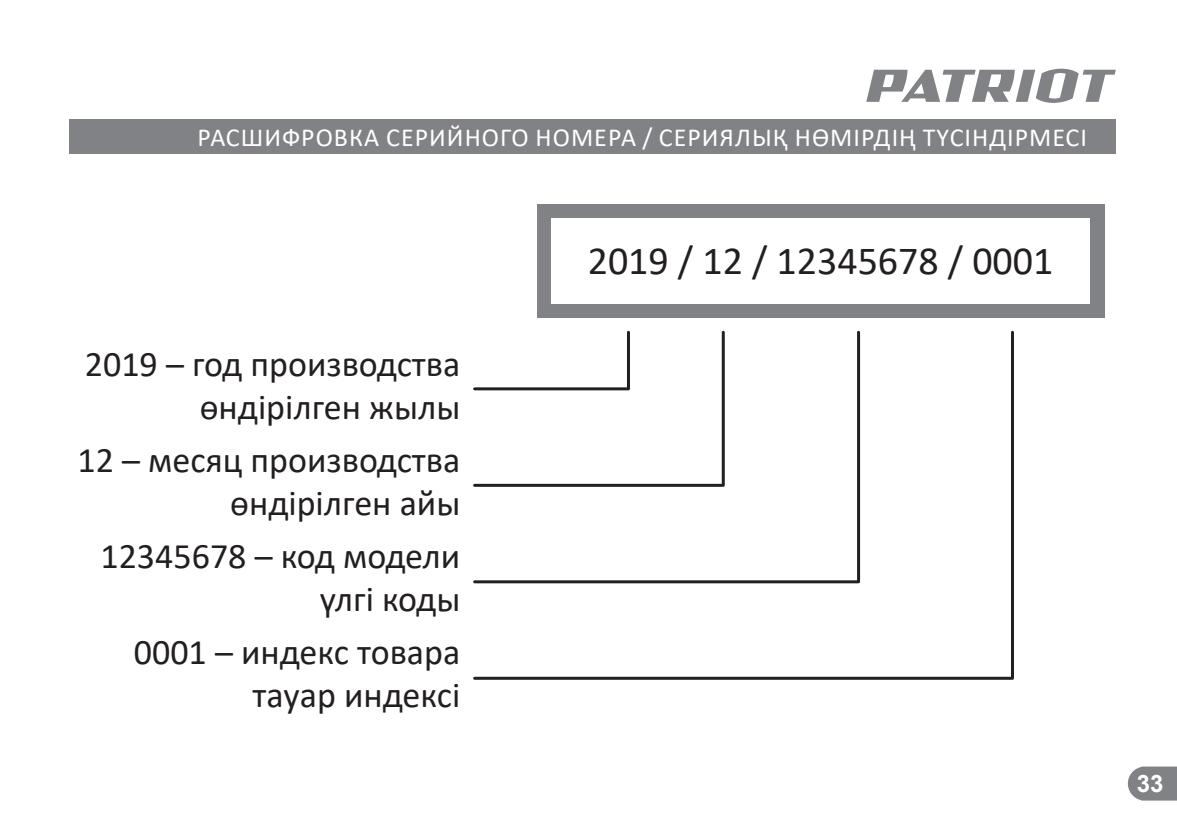
<style>
.page{position:relative;width:1177px;height:838px;background:#fff}
.page>*{position:absolute;margin:0;border:0;box-sizing:border-box;transform-origin:0 0}
.t1{font:40px "Calibri";color:#231f20}
.t2{font:36px/43.2px "Calibri";color:#231f20;text-align:right}
.t3{font:26px "Calibri";letter-spacing:.04em;color:#fff}
.t4{font:700 24px "Arial";color:#fff}
</style>
<div class="page">
<svg style="left:1127px;top:766px;width:50px;height:34px;background:#8c8e91"></svg>
<svg style="left:866px;top:69px;width:249px;height:34px"></svg>
<div style="left:69px;top:119px;width:1046px;height:34px;background:#808285"></div>
<div style="left:537px;top:204px;width:567px;height:114px;background:#808285"></div>
<div style="left:551px;top:219px;width:539px;height:85px;background:#fff"></div>
<svg style="left:473px;top:330px;width:541px;height:350px"></svg>
<p class="t3" style="left:197px;top:120px;width:891px">РАСШИФРОВКА СЕРИЙНОГО НОМЕРА / СЕРИЯЛЫҚ НӨМІРДІҢ ТҮСІНДІРМЕСІ</p>
<p class="t2" style="left:85px;top:341px;width:377px">2019 – год производства өндірілген жылы</p>
<p class="t2" style="left:77px;top:437px;width:384px">12 – месяц производства өндірілген айы</p>
<p class="t2" style="left:100px;top:533px;width:361px">12345678 – код модели үлгі коды</p>
<p class="t2" style="left:134px;top:629px;width:328px">0001 – индекс товара тауар индексі</p>
<p class="t1" style="left:588px;top:233px;width:467px">2019 / 12 / 12345678 / 0001</p>
<p class="t4" style="left:1137px;top:766px;width:28px">33</p>
</div>
